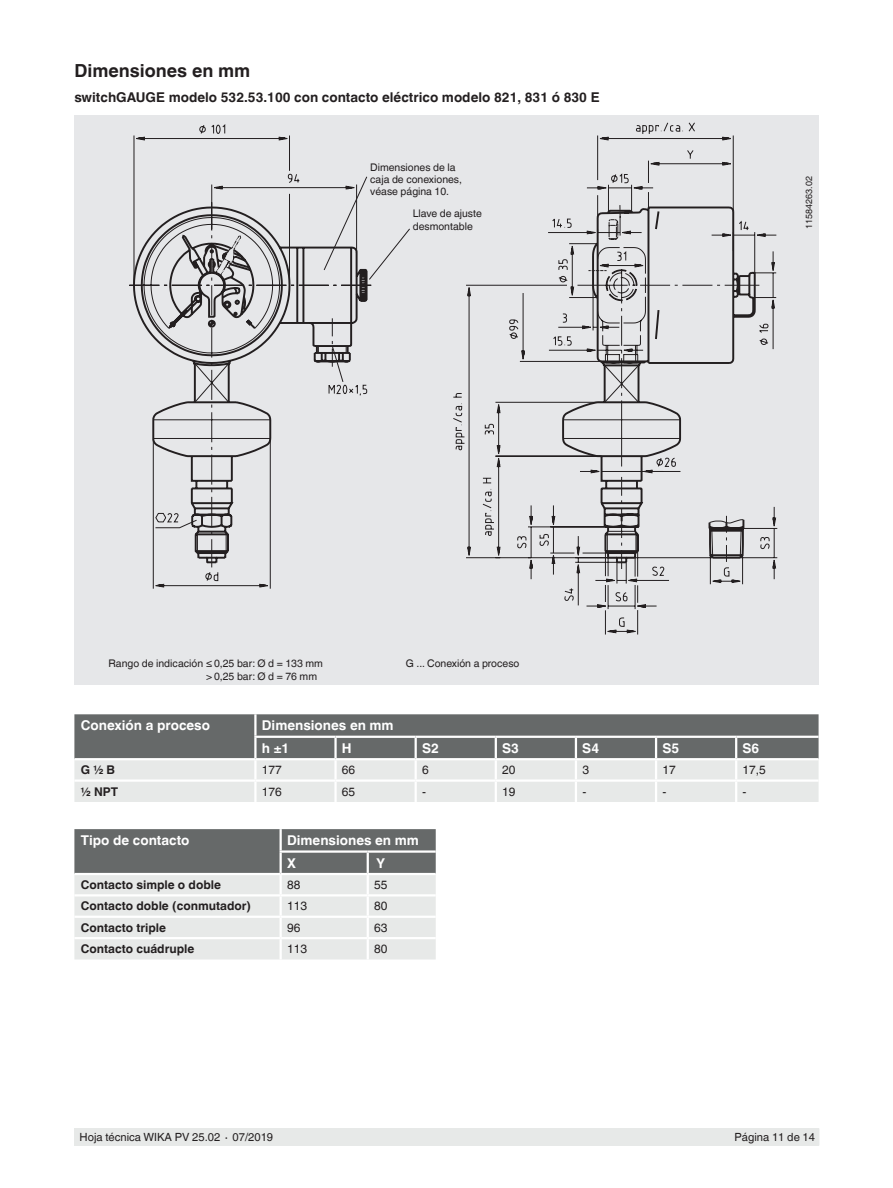
<style>
.page{position:relative;width:893px;height:1188px;background:#fff}
.page>*{position:absolute;margin:0;border:0;box-sizing:border-box;transform-origin:0 0}
.t1{font:700 18px "Helvetica World";color:#231f20}
.t2{font:700 13.5px/22.5px "Helvetica World";color:#fff}
.t3{font:700 13.5px "Helvetica World";color:#231f20}
.t4{font:700 12px "Helvetica World";color:#231f20}
.t5{font:12px "Helvetica World";color:#231f20}
.t6{font:11.25px "Helvetica World";color:#231f20}
.t7{font:10.5px/13.5px "Helvetica World";color:#231f20}
.t8{font:9px "Helvetica World";color:#231f20}
</style>
<div class="page">
<div style="left:75px;top:1128px;width:744px;height:17px;background:#e7e9e8"></div>
<div style="left:74px;top:115px;width:745px;height:570px;background:#e6e7e9"></div>
<svg style="left:129px;top:123px;width:648px;height:512px"></svg>
<svg style="left:132px;top:205px;width:625px;height:360px"></svg>
<svg style="left:74px;top:829px;width:362px;height:131px;background:#bdbfbe"></svg>
<hr style="left:74px;top:937px;width:207px;height:2px;background:#fff">
<hr style="left:281px;top:937px;width:87px;height:2px;background:#fff">
<hr style="left:280px;top:939px;width:2px;height:21px;background:#fff">
<hr style="left:368px;top:937px;width:68px;height:2px;background:#fff">
<hr style="left:367px;top:939px;width:2px;height:21px;background:#fff">
<hr style="left:74px;top:873px;width:207px;height:2px;background:#fff">
<hr style="left:281px;top:873px;width:87px;height:2px;background:#fff">
<hr style="left:368px;top:873px;width:68px;height:2px;background:#fff">
<svg style="left:74px;top:714px;width:745px;height:88px;background:#a7a9a9"></svg>
<hr style="left:74px;top:779px;width:181px;height:3px;background:#fff">
<hr style="left:255px;top:779px;width:81px;height:3px;background:#fff">
<hr style="left:254px;top:782px;width:3px;height:20px;background:#fff">
<hr style="left:336px;top:779px;width:80px;height:3px;background:#fff">
<hr style="left:334px;top:782px;width:3px;height:20px;background:#fff">
<hr style="left:416px;top:779px;width:80px;height:3px;background:#fff">
<hr style="left:415px;top:782px;width:2px;height:20px;background:#fff">
<hr style="left:496px;top:779px;width:80px;height:3px;background:#fff">
<hr style="left:495px;top:782px;width:2px;height:20px;background:#fff">
<hr style="left:576px;top:779px;width:80px;height:3px;background:#fff">
<hr style="left:575px;top:782px;width:2px;height:20px;background:#fff">
<hr style="left:656px;top:779px;width:80px;height:3px;background:#fff">
<hr style="left:655px;top:782px;width:2px;height:20px;background:#fff">
<hr style="left:736px;top:779px;width:83px;height:3px;background:#fff">
<hr style="left:735px;top:782px;width:2px;height:20px;background:#fff">
<hr style="left:74px;top:758px;width:181px;height:2px;background:#fff">
<hr style="left:255px;top:758px;width:81px;height:2px;background:#fff">
<hr style="left:336px;top:758px;width:80px;height:2px;background:#fff">
<hr style="left:416px;top:758px;width:80px;height:2px;background:#fff">
<hr style="left:496px;top:758px;width:80px;height:2px;background:#fff">
<hr style="left:576px;top:758px;width:80px;height:2px;background:#fff">
<hr style="left:656px;top:758px;width:80px;height:2px;background:#fff">
<hr style="left:736px;top:758px;width:83px;height:2px;background:#fff">
<svg style="left:323px;top:176px;width:88px;height:104px"></svg>
<h1 class="t1" style="left:74px;top:60px;width:177px">Dimensiones en mm</h1>
<p class="t3" style="left:74px;top:90px;width:527px">switchGAUGE modelo 532.53.100 con contacto eléctrico modelo 821, 831 ó 830 E</p>
<p class="t7" style="left:370px;top:161px;width:93px;line-height:12.3px">Dimensiones de la caja de conexiones, véase página 10.</p>
<p class="t7" style="left:413px;top:206px;width:71px">Llave de ajuste desmontable</p>
<p class="t8" style="left:804px;top:229px;width:54px;rotate:-90deg">11584263.02</p>
<p class="t7" style="left:206px;top:656px;width:118px;text-indent:-97px">Rango de indicación ≤ 0,25 bar: Ø d = 133 mm &gt; 0,25 bar: Ø d = 76 mm</p>
<p class="t7" style="left:406px;top:656px;width:115px">G ... Conexión a proceso</p>
<p class="t2" style="left:81px;top:714px;width:131px">Conexión a proceso</p>
<p class="t2" style="left:262px;top:714px;width:133px">Dimensiones en mm h ±1</p>
<p class="t2" style="left:342px;top:737px;width:11px">H</p>
<p class="t2" style="left:422px;top:737px;width:18px">S2</p>
<p class="t2" style="left:502px;top:737px;width:18px">S3</p>
<p class="t2" style="left:582px;top:737px;width:18px">S4</p>
<p class="t2" style="left:662px;top:737px;width:18px">S5</p>
<p class="t2" style="left:743px;top:737px;width:18px">S6</p>
<p class="t4" style="left:81px;top:763px;width:36px">G ½ B</p>
<p class="t5" style="left:262px;top:763px;width:22px">177</p>
<p class="t5" style="left:342px;top:763px;width:15px">66</p>
<p class="t5" style="left:422px;top:763px;width:8px">6</p>
<p class="t5" style="left:502px;top:763px;width:15px">20</p>
<p class="t5" style="left:582px;top:763px;width:8px">3</p>
<p class="t5" style="left:662px;top:763px;width:15px">17</p>
<p class="t5" style="left:743px;top:763px;width:25px">17,5</p>
<p class="t4" style="left:81px;top:784px;width:39px">½ NPT</p>
<p class="t5" style="left:262px;top:784px;width:22px">176</p>
<p class="t5" style="left:342px;top:784px;width:15px">65</p>
<p class="t5" style="left:422px;top:784px;width:5px">-</p>
<p class="t5" style="left:502px;top:784px;width:15px">19</p>
<p class="t5" style="left:582px;top:784px;width:5px">-</p>
<p class="t5" style="left:662px;top:784px;width:5px">-</p>
<p class="t5" style="left:743px;top:784px;width:5px">-</p>
<p class="t2" style="left:81px;top:829px;width:110px">Tipo de contacto</p>
<p class="t2" style="left:287px;top:829px;width:133px">Dimensiones en mm<br>X</p>
<p class="t2" style="left:377px;top:852px;width:10px">Y</p>
<p class="t4" style="left:81px;top:878px;width:142px">Contacto simple o doble</p>
<p class="t5" style="left:287px;top:878px;width:15px">88</p>
<p class="t5" style="left:374px;top:878px;width:15px">55</p>
<p class="t4" style="left:81px;top:899px;width:172px">Contacto doble (conmutador)</p>
<p class="t5" style="left:287px;top:899px;width:22px">113</p>
<p class="t5" style="left:374px;top:899px;width:15px">80</p>
<p class="t4" style="left:81px;top:921px;width:87px">Contacto triple</p>
<p class="t5" style="left:287px;top:921px;width:15px">96</p>
<p class="t5" style="left:374px;top:921px;width:15px">63</p>
<p class="t4" style="left:81px;top:942px;width:115px">Contacto cuádruple</p>
<p class="t5" style="left:287px;top:942px;width:22px">113</p>
<p class="t5" style="left:374px;top:942px;width:15px">80</p>
<p class="t6" style="left:80px;top:1131px;width:195px">Hoja técnica WIKA PV 25.02 ∙ 07/2019</p>
<p class="t6" style="left:735px;top:1131px;width:82px">Página 11 de 14</p>
</div>
